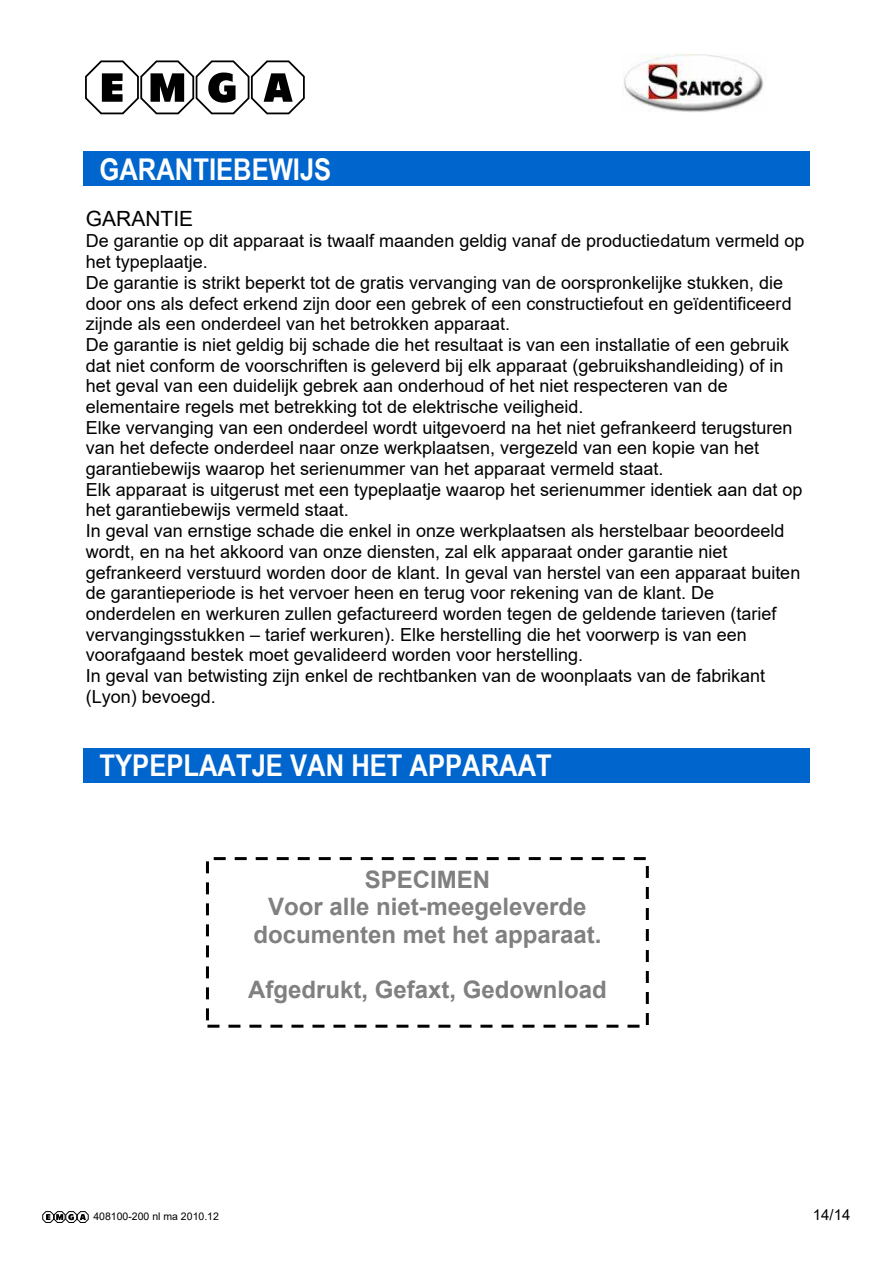
<style>
.page{position:relative;width:893px;height:1263px;background:#fff}
.page>*{position:absolute;margin:0;border:0;box-sizing:border-box;transform-origin:0 0}
.t1{font:700 30px "Arial Narrow";color:#fff;scale:1.04 1}
.t2{font:700 24px/27.6px "Arial";color:#808080;text-align:center}
.t3{font:21px "Arial";color:#000}
.t4{font:18px/20.7px "Arial";color:#000}
.t5{font:15px "Arial";color:#000}
.t6{font:10.5px "Arial";color:#000}
</style>
<div class="page">
<img style="left:622px;top:53px;width:142px;height:59px">
<div style="left:84px;top:151px;width:726px;height:35px;background:#0065cc"></div>
<div style="left:84px;top:748px;width:726px;height:35px;background:#0065cc"></div>
<div style="left:206px;top:857px;width:443px;height:171px;border:3px dashed #000"></div>
<svg style="left:85px;top:60px;width:220px;height:54px"></svg>
<svg style="left:43px;top:1211px;width:45px;height:12px"></svg>
<h1 class="t1" style="left:100px;top:158px;width:224px">GARANTIEBEWIJS</h1>
<p class="t3" style="left:86px;top:211px;width:109px">GARANTIE</p>
<p class="t4" style="left:86px;top:232px;width:720px">De garantie op dit apparaat is twaalf maanden geldig vanaf de productiedatum vermeld op het typeplaatje.<br>De garantie is strikt beperkt tot de gratis vervanging van de oorspronkelijke stukken, die door ons als defect erkend zijn door een gebrek of een constructiefout en geïdentificeerd zijnde als een onderdeel van het betrokken apparaat.<br>De garantie is niet geldig bij schade die het resultaat is van een installatie of een gebruik dat niet conform de voorschriften is geleverd bij elk apparaat (gebruikshandleiding) of in het geval van een duidelijk gebrek aan onderhoud of het niet respecteren van de elementaire regels met betrekking tot de elektrische veiligheid.<br>Elke vervanging van een onderdeel wordt uitgevoerd na het niet gefrankeerd terugsturen van het defecte onderdeel naar onze werkplaatsen, vergezeld van een kopie van het garantiebewijs waarop het serienummer van het apparaat vermeld staat.<br>Elk apparaat is uitgerust met een typeplaatje waarop het serienummer identiek aan dat op het garantiebewijs vermeld staat.<br>In geval van ernstige schade die enkel in onze werkplaatsen als herstelbaar beoordeeld wordt, en na het akkoord van onze diensten, zal elk apparaat onder garantie niet gefrankeerd verstuurd worden door de klant. In geval van herstel van een apparaat buiten de garantieperiode is het vervoer heen en terug voor rekening van de klant. De onderdelen en werkuren zullen gefactureerd worden tegen de geldende tarieven (tarief vervangingsstukken – tarief werkuren). Elke herstelling die het voorwerp is van een voorafgaand bestek moet gevalideerd worden voor herstelling.<br>In geval van betwisting zijn enkel de rechtbanken van de woonplaats van de fabrikant (Lyon) bevoegd.</p>
<h1 class="t1" style="left:100px;top:754px;width:436px">TYPEPLAATJE VAN HET APPARAAT</h1>
<h2 class="t2" style="left:253px;top:868px;width:349px">SPECIMEN<br>Voor alle niet-meegeleverde documenten met het apparaat.</h2>
<h2 class="t2" style="left:248px;top:978px;width:360px">Afgedrukt, Gefaxt, Gedownload</h2>
<p class="t6" style="left:93px;top:1212px;width:127px">408100-200 nl ma 2010.12</p>
<p class="t5" style="left:813px;top:1209px;width:39px">14/14</p>
</div>
